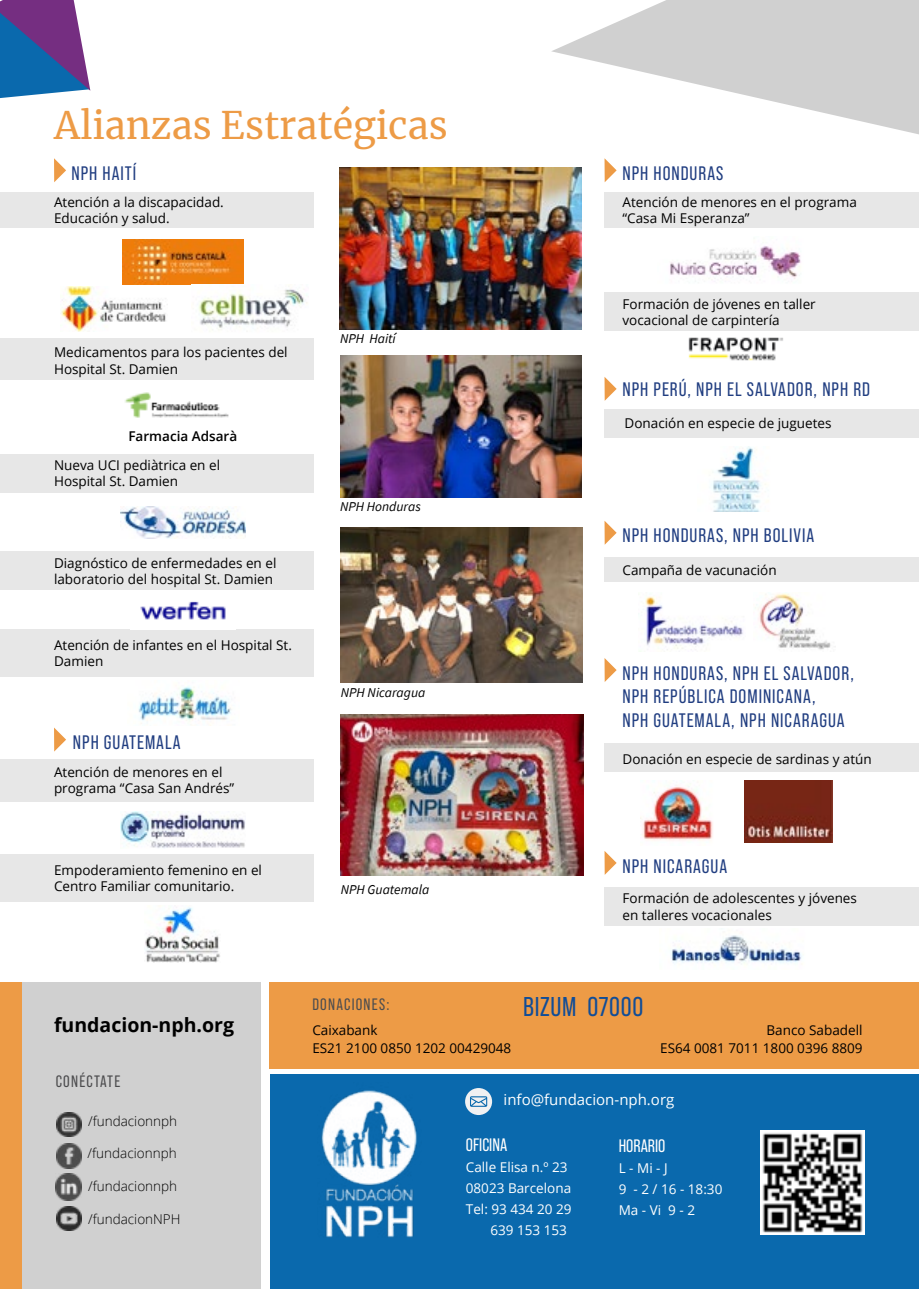
<style>
.page{position:relative;width:919px;height:1289px;background:#fff}
.page>*{position:absolute;margin:0;border:0;box-sizing:border-box;transform-origin:0 0}
.t1{font:37.5px "Merriweather";color:#ed9b46}
.t2{font:27.15px "Bebas Neue Pro";letter-spacing:.025em;color:#114d97}
.t3{font:19.5px/23.4px "Bebas Neue Pro";letter-spacing:.05em;color:#213e81}
.t4{font:700 19.5px "Open Sans";color:#000}
.t5{font:18px "Bebas Neue Pro";color:#fff}
.t6{font:16.5px "Bebas Neue Pro";letter-spacing:.075em;color:#4d4d4f}
.t7{font:15px "Open Sans";color:#fff}
.t8{font:13.5px/16.2px "Open Sans";color:#000}
.t9{font:13.5px/21px "Open Sans";color:#fff}
.t10{font:300 13.5px "Open Sans";color:#000}
.t11{font:italic 13.5px "Source Sans Pro";color:#000}
.t12{font:600 13.5px "Open Sans";color:#000}
</style>
<div class="page">
<div style="left:0;top:982px;width:261px;height:306px;background:#d0d0d0"></div>
<div style="left:604px;top:192px;width:314px;height:35px;background:#e7e7e7"></div>
<img style="left:340px;top:527px;width:242px;height:155px">
<img style="left:339px;top:167px;width:242px;height:162px">
<img style="left:340px;top:356px;width:241px;height:141px">
<img style="left:340px;top:714px;width:243px;height:161px">
<svg style="left:54px;top:158px;width:12px;height:24px"></svg>
<svg style="left:54px;top:727px;width:12px;height:24px"></svg>
<svg style="left:604px;top:158px;width:12px;height:24px"></svg>
<svg style="left:551px;top:0;width:367px;height:134px;fill:#d0d0d0"></svg>
<div style="left:0;top:192px;width:314px;height:35px;background:#e7e7e7"></div>
<div style="left:0;top:338px;width:314px;height:42px;background:#e7e7e7"></div>
<div style="left:0;top:454px;width:314px;height:38px;background:#e7e7e7"></div>
<div style="left:604px;top:887px;width:314px;height:38px;background:#e7e7e7"></div>
<div style="left:0;top:758px;width:314px;height:43px;background:#e7e7e7"></div>
<svg style="left:604px;top:851px;width:12px;height:23px"></svg>
<div style="left:270px;top:1074px;width:648px;height:214px;background:#0a69ad"></div>
<img style="left:56px;top:1112px;width:25px;height:24px">
<img style="left:56px;top:1206px;width:25px;height:24px">
<img style="left:57px;top:1143px;width:24px;height:24px">
<img style="left:321px;top:1090px;width:96px;height:148px">
<img style="left:56px;top:1173px;width:26px;height:27px">
<svg style="left:465px;top:1088px;width:27px;height:26px"></svg>
<div style="left:270px;top:982px;width:648px;height:86px;background:#ed9b46"></div>
<div style="left:0;top:982px;width:22px;height:306px;background:#ed9b46"></div>
<img style="left:760px;top:1130px;width:104px;height:104px">
<svg style="left:0;top:0;width:90px;height:98px;background:#5760a3"></svg>
<img style="left:123px;top:239px;width:120px;height:45px">
<img style="left:61px;top:286px;width:107px;height:46px">
<img style="left:198px;top:289px;width:109px;height:41px">
<img style="left:121px;top:506px;width:124px;height:32px">
<img style="left:121px;top:811px;width:124px;height:37px">
<div style="left:0;top:629px;width:314px;height:47px;background:#e7e7e7"></div>
<img style="left:670px;top:246px;width:131px;height:36px">
<div style="left:604px;top:293px;width:314px;height:38px;background:#e7e7e7"></div>
<div style="left:604px;top:409px;width:314px;height:28px;background:#e7e7e7"></div>
<img style="left:711px;top:446px;width:55px;height:65px">
<div style="left:604px;top:557px;width:314px;height:25px;background:#e7e7e7"></div>
<img style="left:645px;top:596px;width:98px;height:54px">
<div style="left:604px;top:743px;width:314px;height:29px;background:#e7e7e7"></div>
<img style="left:640px;top:785px;width:73px;height:56px">
<img style="left:744px;top:780px;width:88px;height:62px">
<img style="left:671px;top:935px;width:131px;height:29px">
<svg style="left:604px;top:521px;width:12px;height:23px"></svg>
<svg style="left:604px;top:658px;width:12px;height:24px"></svg>
<div style="left:0;top:551px;width:314px;height:39px;background:#e7e7e7"></div>
<img style="left:140px;top:601px;width:86px;height:19px">
<div style="left:0;top:854px;width:314px;height:47px;background:#e7e7e7"></div>
<img style="left:145px;top:907px;width:75px;height:55px">
<svg style="left:604px;top:377px;width:12px;height:24px"></svg>
<img style="left:688px;top:337px;width:95px;height:24px">
<img style="left:758px;top:593px;width:73px;height:57px">
<img style="left:125px;top:392px;width:104px;height:26px">
<img style="left:138px;top:686px;width:93px;height:38px">
<h1 class="t1" style="left:54px;top:100px;width:395px">Alianzas Estratégicas</h1>
<h3 class="t3" style="left:72px;top:161px;width:66px">NPH HAITÍ</h3>
<h3 class="t3" style="left:622px;top:161px;width:102px">NPH HONDURAS</h3>
<p class="t8" style="left:54px;top:193px;width:171px">Atención a la discapacidad.<br>Educación y salud.</p>
<p class="t8" style="left:54px;top:344px;width:235px">Medicamentos para los pacientes del<br>Hospital St. Damien</p>
<p class="t12" style="left:128px;top:427px;width:110px">Farmacia Adsarà</p>
<p class="t8" style="left:54px;top:457px;width:167px">Nueva UCI pediàtrica en el<br>Hospital St. Damien</p>
<p class="t8" style="left:54px;top:554px;width:224px">Diagnóstico de enfermedades en el laboratorio del hospital St. Damien</p>
<p class="t8" style="left:54px;top:636px;width:239px">Atención de infantes en el Hospital St.<br>Damien</p>
<h3 class="t3" style="left:73px;top:730px;width:109px">NPH GUATEMALA</h3>
<p class="t8" style="left:54px;top:763px;width:182px">Atención de menores en el programa “Casa San Andrés”</p>
<p class="t8" style="left:54px;top:861px;width:209px">Empoderamiento femenino en el<br>Centro Familiar comunitario.</p>
<p class="t11" style="left:340px;top:329px;width:57px">NPH Haití</p>
<p class="t11" style="left:340px;top:498px;width:82px">NPH Honduras</p>
<p class="t11" style="left:341px;top:684px;width:86px">NPH Nicaragua</p>
<p class="t11" style="left:341px;top:881px;width:90px">NPH Guatemala</p>
<p class="t8" style="left:622px;top:193px;width:236px">Atención de menores en el programa “Casa Mi Esperanza”</p>
<p class="t8" style="left:622px;top:295px;width:195px">Formación de jóvenes en taller vocacional de carpintería</p>
<h3 class="t3" style="left:622px;top:378px;width:249px">NPH PERÚ, NPH EL SALVADOR, NPH RD</h3>
<p class="t8" style="left:624px;top:415px;width:208px">Donación en especie de juguetes</p>
<h3 class="t3" style="left:622px;top:524px;width:193px">NPH HONDURAS, NPH BOLIVIA</h3>
<p class="t8" style="left:622px;top:561px;width:156px">Campaña de vacunación</p>
<h3 class="t3" style="left:622px;top:661px;width:233px">NPH HONDURAS, NPH EL SALVADOR,<br>NPH REPÚBLICA DOMINICANA,<br>NPH GUATEMALA, NPH NICARAGUA</h3>
<p class="t8" style="left:622px;top:750px;width:251px">Donación en especie de sardinas y atún</p>
<h3 class="t3" style="left:622px;top:854px;width:106px">NPH NICARAGUA</h3>
<p class="t8" style="left:622px;top:890px;width:236px">Formación de adolescentes y jóvenes en talleres vocacionales</p>
<h3 class="t4" style="left:54px;top:1011px;width:181px">fundacion-nph.org</h3>
<p class="t6" style="left:56px;top:1072px;width:66px">CONÉCTATE</p>
<p class="t10" style="left:88px;top:1111px;width:91px">/fundacionnph</p>
<p class="t10" style="left:88px;top:1144px;width:91px">/fundacionnph</p>
<p class="t10" style="left:88px;top:1176px;width:91px">/fundacionnph</p>
<p class="t10" style="left:88px;top:1209px;width:94px">/fundacionNPH</p>
<p class="t6" style="left:312px;top:995px;width:79px">DONACIONES:</p>
<p class="t8" style="left:312px;top:1020px;width:200px;line-height:18px">Caixabank<br>ES21 2100 0850 1202 00429048</p>
<h2 class="t2" style="left:523px;top:991px;width:121px">BIZUM 07000</h2>
<p class="t8" style="left:660px;top:1020px;width:204px;line-height:18px;text-align:right">Banco Sabadell<br>ES64 0081 7011 1800 0396 8809</p>
<p class="t7" style="left:503px;top:1089px;width:172px">info@fundacion-nph.org</p>
<h3 class="t5" style="left:466px;top:1134px;width:43px">OFICINA</h3>
<p class="t9" style="left:466px;top:1156px;width:103px">Calle Elisa n.º 23</p>
<p class="t9" style="left:466px;top:1177px;width:107px">08023 Barcelona</p>
<p class="t9" style="left:466px;top:1198px;width:107px">Tel: 93 434 20 29</p>
<p class="t9" style="left:490px;top:1219px;width:78px">639 153 153</p>
<h3 class="t5" style="left:618px;top:1135px;width:48px">HORARIO</h3>
<p class="t9" style="left:618px;top:1156px;width:105px">L - Mi - J<br>9 - 2 / 16 - 18:30<br>Ma - Vi 9 - 2</p>
</div>
